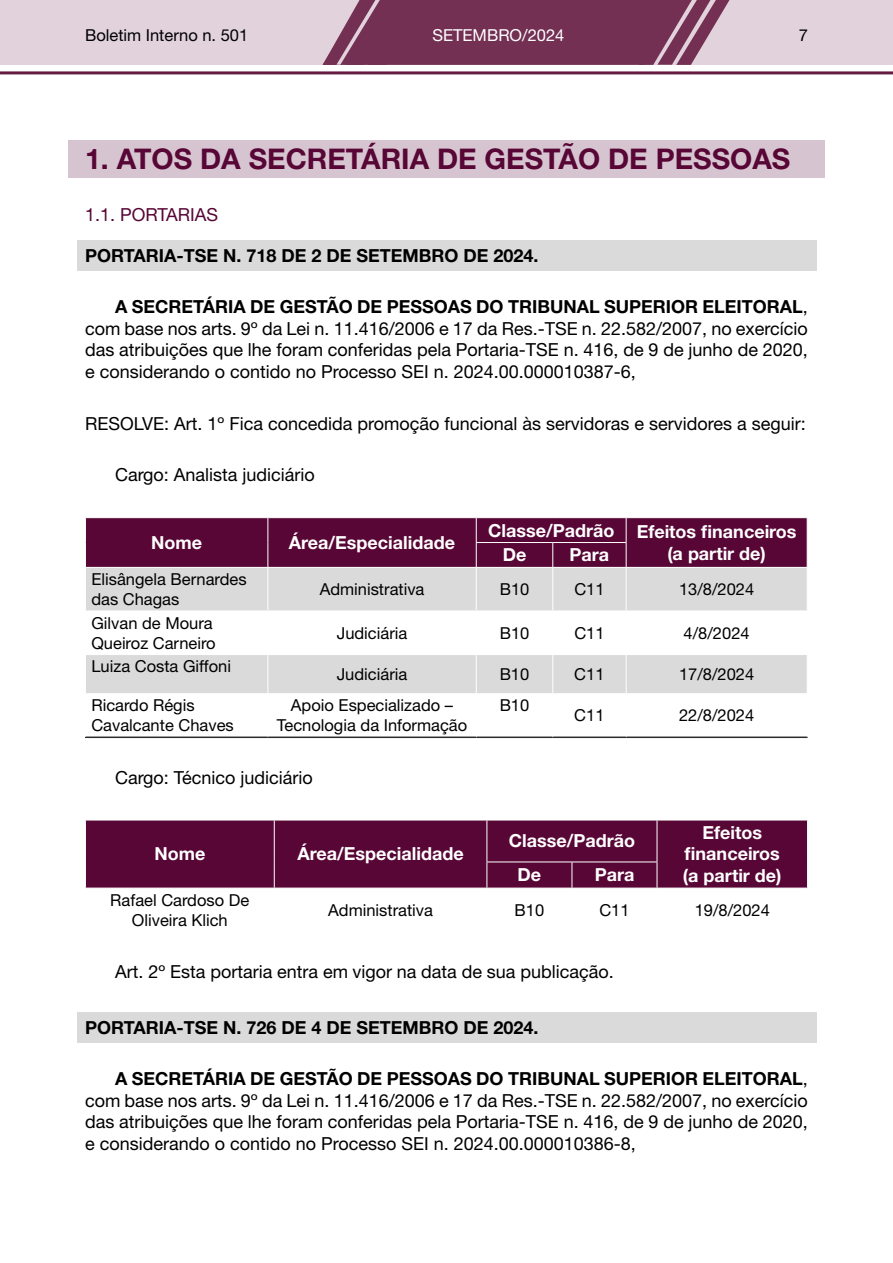
<style>
.page{position:relative;width:893px;height:1263px;background:#fff}
.page>*{position:absolute;margin:0;border:0;box-sizing:border-box;transform-origin:0 0}
.t1{font:700 28.5px "Helvetica Neue LT Std";color:#570635}
.t2{font:18px/21.6px "Helvetica Neue LT Std";color:#000;text-align:justify}
.t3{font:700 18px/23.2px "Helvetica Neue LT Std";color:#fff}
.t4{font:700 18px "Helvetica Neue LT Std";color:#000}
.t5{font:18px "Helvetica Neue LT Std";color:#570635}
.t6{font:16.5px/19.8px "Helvetica Neue LT Std";color:#000}
.t7{font:16.5px "Helvetica Neue LT Std";color:#fff}
.s1{font-weight:700}
</style>
<div class="page">
<hr style="left:0;top:71px;width:893px;height:3px;background:#651c43">
<div style="left:0;top:0;width:893px;height:65px;background:#e1d2dc"></div>
<svg style="left:323px;top:0;width:406px;height:65px;background:#804464"></svg>
<div style="left:68px;top:140px;width:757px;height:37px;background:#d7c4d1"></div>
<div style="left:77px;top:241px;width:739px;height:30px;background:#dadada"></div>
<div style="left:77px;top:1012px;width:739px;height:31px;background:#dadada"></div>
<svg style="left:86px;top:568px;width:721px;height:125px;fill:#dadada"></svg>
<hr style="left:85px;top:736px;width:183px;height:2px;background:#2b2b2b">
<hr style="left:268px;top:736px;width:208px;height:2px;background:#2b2b2b">
<hr style="left:476px;top:736px;width:77px;height:2px;background:#2b2b2b">
<hr style="left:553px;top:736px;width:73px;height:2px;background:#2b2b2b">
<hr style="left:626px;top:736px;width:181px;height:2px;background:#2b2b2b">
<div style="left:85px;top:518px;width:723px;height:49px;background:#570635"></div>
<hr style="left:267px;top:568px;width:1px;height:43px;background:#fff">
<hr style="left:476px;top:568px;width:1px;height:43px;background:#fff">
<hr style="left:552px;top:568px;width:1px;height:43px;background:#fff">
<hr style="left:626px;top:568px;width:1px;height:43px;background:#fff">
<hr style="left:85px;top:611px;width:183px;height:1px;background:#fff">
<hr style="left:268px;top:611px;width:208px;height:1px;background:#fff">
<hr style="left:267px;top:611px;width:1px;height:43px;background:#fff">
<hr style="left:476px;top:611px;width:77px;height:1px;background:#fff">
<hr style="left:476px;top:611px;width:1px;height:43px;background:#fff">
<hr style="left:553px;top:611px;width:73px;height:1px;background:#fff">
<hr style="left:552px;top:611px;width:1px;height:43px;background:#fff">
<hr style="left:626px;top:611px;width:181px;height:1px;background:#fff">
<hr style="left:626px;top:611px;width:1px;height:43px;background:#fff">
<hr style="left:85px;top:654px;width:183px;height:1px;background:#fff">
<hr style="left:268px;top:654px;width:208px;height:1px;background:#fff">
<hr style="left:267px;top:655px;width:1px;height:38px;background:#fff">
<hr style="left:476px;top:654px;width:77px;height:1px;background:#fff">
<hr style="left:476px;top:655px;width:1px;height:38px;background:#fff">
<hr style="left:553px;top:654px;width:73px;height:1px;background:#fff">
<hr style="left:552px;top:655px;width:1px;height:38px;background:#fff">
<hr style="left:626px;top:654px;width:181px;height:1px;background:#fff">
<hr style="left:626px;top:655px;width:1px;height:38px;background:#fff">
<div style="left:86px;top:821px;width:721px;height:67px;background:#570635"></div>
<hr style="left:274px;top:820px;width:1px;height:42px;background:#fff">
<svg style="left:85px;top:862px;width:1px;height:26px"></svg>
<svg style="left:274px;top:862px;width:1px;height:26px"></svg>
<hr style="left:487px;top:820px;width:1px;height:41px;background:#fff">
<hr style="left:657px;top:820px;width:1px;height:41px;background:#fff">
<svg style="left:807px;top:862px;width:1px;height:26px"></svg>
<hr style="left:487px;top:861px;width:85px;height:1px;background:#fff">
<svg style="left:487px;top:862px;width:1px;height:26px"></svg>
<hr style="left:572px;top:861px;width:85px;height:1px;background:#fff">
<svg style="left:572px;top:862px;width:1px;height:26px"></svg>
<svg style="left:657px;top:862px;width:1px;height:26px"></svg>
<p class="t6" style="left:85px;top:25px;width:165px">Boletim Interno n. 501</p>
<p class="t7" style="left:432px;top:25px;width:134px">SETEMBRO/2024</p>
<p class="t6" style="left:799px;top:25px;width:11px">7</p>
<h1 class="t1" style="left:85px;top:141px;width:707px">1. ATOS DA SECRETÁRIA DE GESTÃO DE PESSOAS</h1>
<p class="t5" style="left:85px;top:204px;width:135px">1.1. PORTARIAS</p>
<p class="t4" style="left:85px;top:244px;width:455px">PORTARIA-TSE N. 718 DE 2 DE SETEMBRO DE 2024.</p>
<p class="t2" style="left:85px;top:296px;width:724px;text-indent:30px"><span class="s1">A SECRETÁRIA DE GESTÃO DE PESSOAS DO TRIBUNAL SUPERIOR ELEITORAL</span>, com base nos arts. 9º da Lei n. 11.416/2006 e 17 da Res.-TSE n. 22.582/2007, no exercício das atribuições que lhe foram conferidas pela Portaria-TSE n. 416, de 9 de junho de 2020, e considerando o contido no Processo SEI n. 2024.00.000010387-6,</p>
<p class="t2" style="left:85px;top:412px;width:722px">RESOLVE: Art. 1º Fica concedida promoção funcional às servidoras e servidores a seguir:</p>
<p class="t2" style="left:115px;top:464px;width:201px">Cargo: Analista judiciário</p>
<p class="t3" style="left:151px;top:530px;width:52px">Nome</p>
<p class="t3" style="left:289px;top:530px;width:168px">Área/Especialidade</p>
<p class="t3" style="left:503px;top:520px;width:295px;text-indent:-15px">Classe/Padrão Efeitos financeiros<br>De</p>
<p class="t3" style="left:570px;top:543px;width:41px">Para</p>
<p class="t3" style="left:667px;top:541px;width:100px">(a partir de)</p>
<p class="t6" style="left:91px;top:569px;width:157px">Elisângela Bernardes das Chagas</p>
<p class="t6" style="left:320px;top:579px;width:106px">Administrativa</p>
<p class="t6" style="left:500px;top:579px;width:31px">B10</p>
<p class="t6" style="left:574px;top:579px;width:32px">C11</p>
<p class="t6" style="left:679px;top:579px;width:77px">13/8/2024</p>
<p class="t6" style="left:91px;top:613px;width:126px">Gilvan de Moura<br>Queiroz Carneiro</p>
<p class="t6" style="left:337px;top:623px;width:72px">Judiciária</p>
<p class="t6" style="left:500px;top:623px;width:31px">B10</p>
<p class="t6" style="left:574px;top:623px;width:32px">C11</p>
<p class="t6" style="left:684px;top:623px;width:68px">4/8/2024</p>
<p class="t6" style="left:91px;top:656px;width:141px">Luiza Costa Giffoni</p>
<p class="t6" style="left:337px;top:664px;width:72px">Judiciária</p>
<p class="t6" style="left:500px;top:664px;width:31px">B10</p>
<p class="t6" style="left:574px;top:664px;width:32px">C11</p>
<p class="t6" style="left:679px;top:664px;width:77px">17/8/2024</p>
<p class="t6" style="left:91px;top:695px;width:144px">Ricardo Régis<br>Cavalcante Chaves</p>
<p class="t6" style="left:277px;top:695px;width:192px;text-align:center">Apoio Especializado –<br>Tecnologia da Informação</p>
<p class="t6" style="left:500px;top:695px;width:31px">B10</p>
<p class="t2" style="left:115px;top:766px;width:199px">Cargo: Técnico judiciário</p>
<p class="t6" style="left:574px;top:705px;width:32px">C11</p>
<p class="t6" style="left:679px;top:705px;width:77px">22/8/2024</p>
<p class="t3" style="left:154px;top:842px;width:52px">Nome</p>
<p class="t3" style="left:297px;top:842px;width:168px">Área/Especialidade</p>
<p class="t3" style="left:509px;top:829px;width:128px">Classe/Padrão</p>
<p class="t3" style="left:685px;top:821px;width:97px;line-height:21.6px;text-align:center">Efeitos financeiros</p>
<p class="t3" style="left:518px;top:863px;width:25px">De</p>
<p class="t3" style="left:595px;top:863px;width:41px">Para</p>
<p class="t3" style="left:683px;top:864px;width:100px">(a partir de)</p>
<p class="t6" style="left:110px;top:890px;width:141px;text-align:center">Rafael Cardoso De<br>Oliveira Klich</p>
<p class="t6" style="left:328px;top:900px;width:106px">Administrativa</p>
<p class="t6" style="left:515px;top:900px;width:31px">B10</p>
<p class="t6" style="left:599px;top:900px;width:32px">C11</p>
<p class="t6" style="left:695px;top:900px;width:77px">19/8/2024</p>
<p class="t2" style="left:115px;top:960px;width:500px">Art. 2º Esta portaria entra em vigor na data de sua publicação.</p>
<p class="t4" style="left:85px;top:1016px;width:455px">PORTARIA-TSE N. 726 DE 4 DE SETEMBRO DE 2024.</p>
<p class="t2" style="left:85px;top:1068px;width:724px;text-indent:30px"><span class="s1">A SECRETÁRIA DE GESTÃO DE PESSOAS DO TRIBUNAL SUPERIOR ELEITORAL</span>, com base nos arts. 9º da Lei n. 11.416/2006 e 17 da Res.-TSE n. 22.582/2007, no exercício das atribuições que lhe foram conferidas pela Portaria-TSE n. 416, de 9 de junho de 2020, e considerando o contido no Processo SEI n. 2024.00.000010386-8,</p>
</div>
